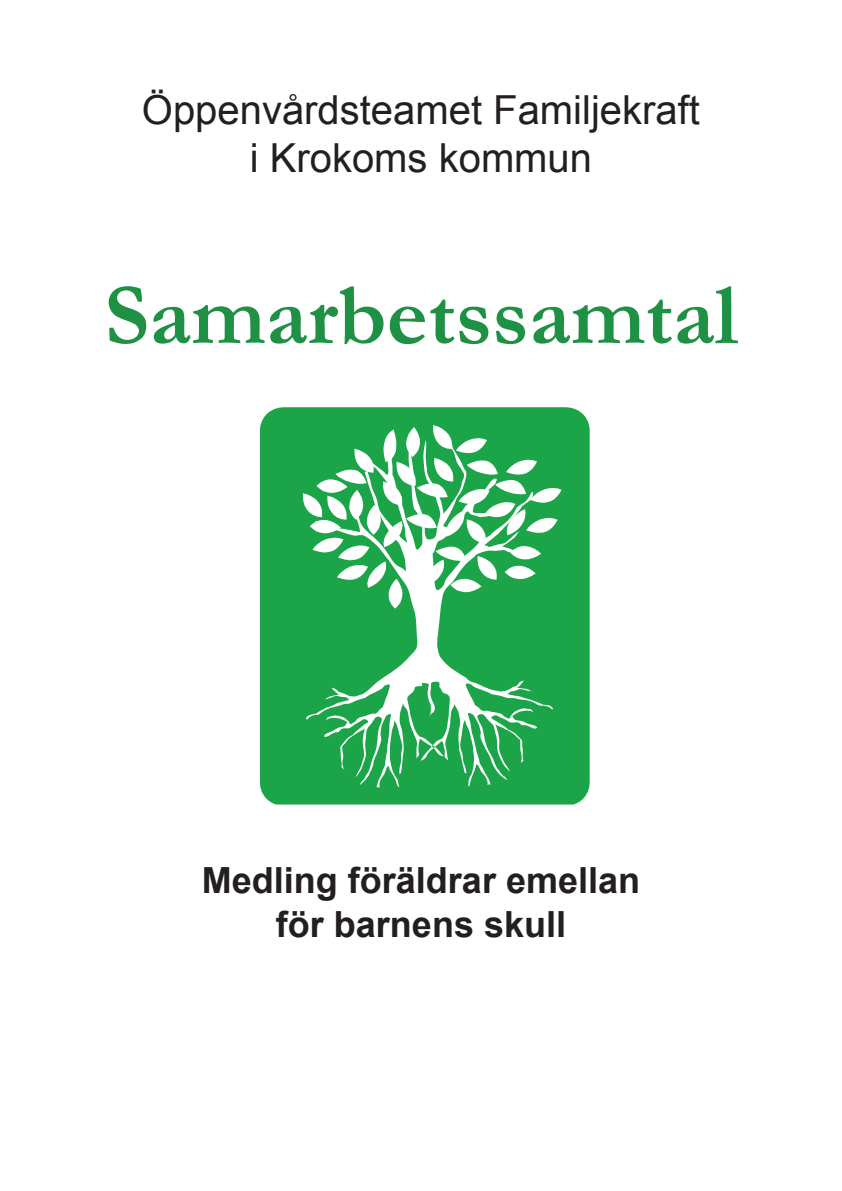
<style>
.page{position:relative;width:842px;height:1191px;background:#fff}
.page>*{position:absolute;margin:0;border:0;box-sizing:border-box;transform-origin:0 0}
.t1{font:700 88px "Garamond";color:#1e9144}
.t2{font:40px/48px "Arial";color:#231f20;text-align:center}
.t3{font:700 36px/43.2px "Arial";color:#231f20;text-align:center}
</style>
<div class="page">
<div style="left:260px;top:407px;width:330px;height:397px;background:#1ca449"></div>
<svg style="left:306px;top:608px;width:247px;height:180px;background:#43b368"></svg>
<svg style="left:303px;top:425px;width:259px;height:183px"></svg>
<p class="t2" style="left:142px;top:86px;width:559px">Öppenvårdsteamet Familjekraft i Krokoms kommun</p>
<h1 class="t1" style="left:104px;top:256px;width:635px">Samarbetssamtal</h1>
<p class="t3" style="left:202px;top:860px;width:440px">Medling föräldrar emellan för barnens skull</p>
</div>
